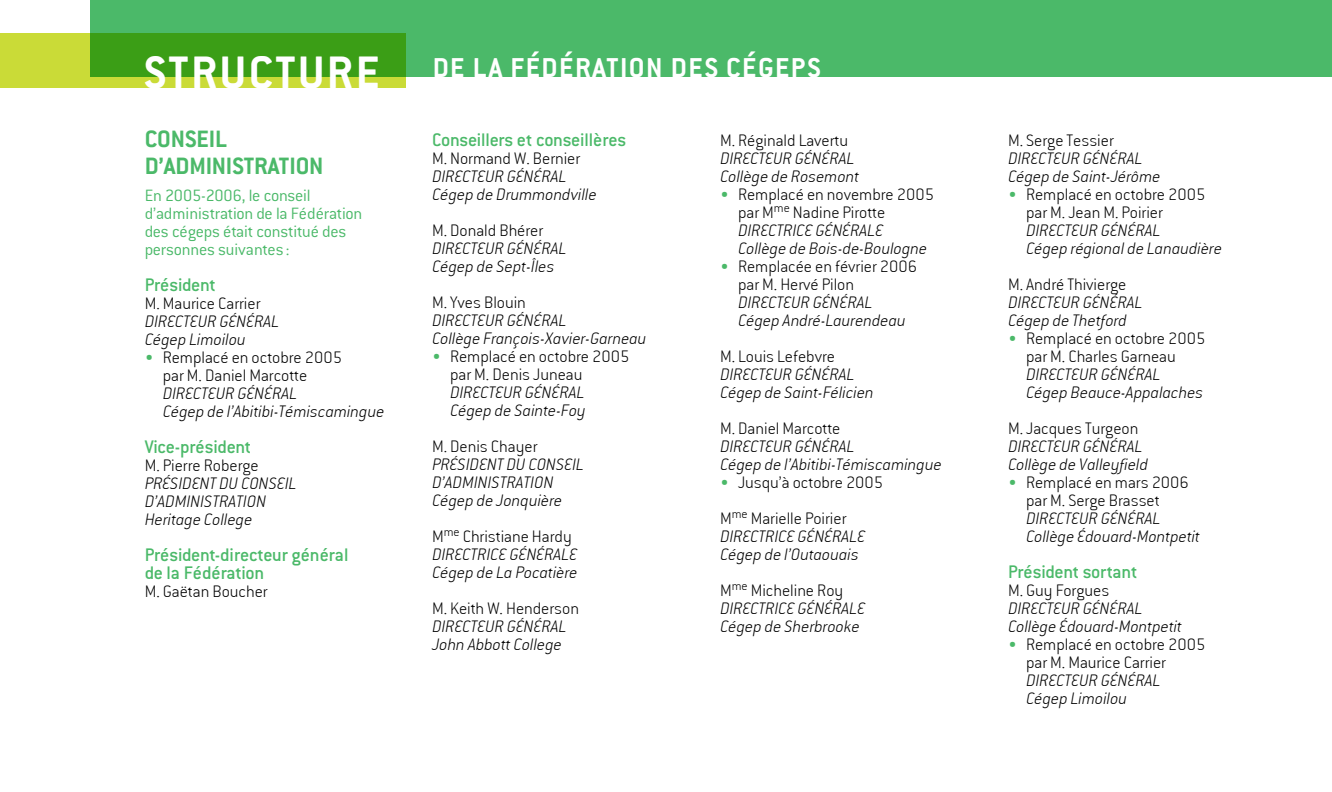
<style>
.page{position:relative;width:1332px;height:792px;background:#fff}
.page>*{position:absolute;margin:0;border:0;box-sizing:border-box;transform-origin:0 0}
.t1{font:700 30px "Conduit ITC";letter-spacing:.05em;color:#fff}
.t2{font:700 26px/27px "Conduit ITC";color:#4bb969}
.t3{font:500 20px/18px "Conduit ITC";letter-spacing:-.01em;color:#4bb969}
.t4{font:18px/18px "Conduit Ex Lt ITCTT Italic";color:#000}
.t5{font:18px/18px "Conduit Ex Lt ITCTT";color:#000}
.t6{font:300 18px/18px "Conduit ITC";letter-spacing:-.01em;color:#4bb969}
.s1{font-size:50px}
.s2{color:#4bb969}
</style>
<div class="page">
<div style="left:90px;top:0;width:1242px;height:77px;background:#4bb969"></div>
<svg style="left:0;top:33px;width:406px;height:55px;fill:#3b9e16"></svg>
<h1 class="t1" style="left:144px;top:50px;width:678px"><span class="s1">STRUCTURE</span> DE LA FÉDÉRATION DES CÉGEPS</h1>
<h2 class="t2" style="left:145px;top:125px;width:180px">CONSEIL<br>D’ADMINISTRATION</h2>
<p class="t6" style="left:145px;top:186px;width:219px">En 2005-2006, le conseil d’administration de la Fédération des cégeps était constitué des personnes suivantes :</p>
<p class="t3" style="left:145px;top:276px;width:73px">Président</p>
<p class="t5" style="left:145px;top:294px;width:117px">M. Maurice Carrier</p>
<p class="t4" style="left:145px;top:312px;width:132px">DIRECTEUR GÉNÉRAL<br>CÉGEP LIMOILOU</p>
<p class="t5" style="left:163px;top:348px;width:181px;text-indent:-18px"><span class="s2">•</span> Remplacé en octobre 2005 par M. Daniel Marcotte</p>
<p class="t4" style="left:163px;top:384px;width:223px">DIRECTEUR GÉNÉRAL<br>CÉGEP DE L’ABITIBI-TÉMISCAMINGUE</p>
<p class="t3" style="left:145px;top:438px;width:108px">Vice-président</p>
<p class="t5" style="left:145px;top:456px;width:116px">M. Pierre Roberge</p>
<p class="t4" style="left:145px;top:474px;width:149px">PRÉSIDENT DU CONSEIL<br>D’ADMINISTRATION<br>HERITAGE COLLEGE</p>
<p class="t3" style="left:145px;top:546px;width:205px">Président-directeur général de la Fédération</p>
<p class="t5" style="left:145px;top:582px;width:125px">M. Gaëtan Boucher</p>
<p class="t3" style="left:432px;top:131px;width:196px">Conseillers et conseillères</p>
<p class="t5" style="left:432px;top:149px;width:150px">M. Normand W. Bernier</p>
<p class="t4" style="left:432px;top:167px;width:166px">DIRECTEUR GÉNÉRAL<br>CÉGEP DE DRUMMONDVILLE</p>
<p class="t5" style="left:432px;top:221px;width:113px">M. Donald Bhérer</p>
<p class="t4" style="left:432px;top:239px;width:132px">DIRECTEUR GÉNÉRAL<br>CÉGEP DE SEPT-ÎLES</p>
<p class="t5" style="left:432px;top:293px;width:95px">M. Yves Blouin</p>
<p class="t4" style="left:432px;top:311px;width:216px">DIRECTEUR GÉNÉRAL<br>COLLÈGE FRANÇOIS-XAVIER-GARNEAU</p>
<p class="t5" style="left:450px;top:347px;width:181px;text-indent:-18px"><span class="s2">•</span> Remplacé en octobre 2005 par M. Denis Juneau</p>
<p class="t4" style="left:450px;top:383px;width:137px">DIRECTEUR GÉNÉRAL<br>CÉGEP DE SAINTE-FOY</p>
<p class="t5" style="left:432px;top:437px;width:107px">M. Denis Chayer</p>
<p class="t4" style="left:432px;top:455px;width:149px">PRÉSIDENT DU CONSEIL<br>D’ADMINISTRATION<br>CÉGEP DE JONQUIÈRE</p>
<p class="t5" style="left:432px;top:527px;width:141px">M<sup>me</sup> Christiane Hardy</p>
<p class="t4" style="left:432px;top:545px;width:147px">DIRECTRICE GÉNÉRAL E<br>CÉGEP DE LA POCATIÈRE</p>
<p class="t5" style="left:432px;top:599px;width:149px">M. Keith W. Henderson</p>
<p class="t4" style="left:432px;top:617px;width:132px">DIRECTEUR GÉNÉRAL<br>JOHN ABBOTT COLLEGE</p>
<p class="t5" style="left:720px;top:131px;width:130px">M. Réginald Lavertu</p>
<p class="t4" style="left:720px;top:149px;width:140px">DIRECTEUR GÉNÉRAL<br>COLLÈGE DE ROSEMONT</p>
<p class="t5" style="left:738px;top:185px;width:197px;text-indent:-18px"><span class="s2">•</span> Remplacé en novembre 2005 par M<sup>me</sup> Nadine Pirotte</p>
<p class="t4" style="left:738px;top:221px;width:190px">DIRECTRICE GÉNÉRAL E<br>COLLÈGE DE BOIS-DE-BOULOGNE</p>
<p class="t5" style="left:738px;top:257px;width:181px;text-indent:-18px"><span class="s2">•</span> Remplacée en février 2006 par M. Hervé Pilon</p>
<p class="t4" style="left:738px;top:293px;width:169px">DIRECTEUR GÉNÉRAL<br>CÉGEP ANDRÉ-LAURENDEAU</p>
<p class="t5" style="left:720px;top:347px;width:117px">M. Louis Lefebvre</p>
<p class="t4" style="left:720px;top:365px;width:155px">DIRECTEUR GÉNÉRAL<br>CÉGEP DE SAINT-FÉLICIEN</p>
<p class="t5" style="left:720px;top:419px;width:122px">M. Daniel Marcotte</p>
<p class="t4" style="left:720px;top:437px;width:223px">DIRECTEUR GÉNÉRAL<br>CÉGEP DE L’ABITIBI-TÉMISCAMINGUE</p>
<p class="t5" style="left:720px;top:464px;width:165px;line-height:36px"><span class="s2">•</span> Jusqu’à octobre 2005<br>M<sup>me</sup> Marielle Poirier</p>
<p class="t4" style="left:720px;top:527px;width:146px">DIRECTRICE GÉNÉRAL E<br>CÉGEP DE L’OUTAOUAIS</p>
<p class="t5" style="left:720px;top:581px;width:125px">M<sup>me</sup> Micheline Roy</p>
<p class="t4" style="left:720px;top:599px;width:146px">DIRECTRICE GÉNÉRAL E<br>CÉGEP DE SHERBROOKE</p>
<p class="t5" style="left:1008px;top:131px;width:107px">M. Serge Tessier</p>
<p class="t4" style="left:1008px;top:149px;width:154px">DIRECTEUR GÉNÉRAL<br>CÉGEP DE SAINT-JÉRÔME</p>
<p class="t5" style="left:1026px;top:185px;width:181px;text-indent:-18px"><span class="s2">•</span> Remplacé en octobre 2005 par M. Jean M. Poirier</p>
<p class="t4" style="left:1026px;top:221px;width:197px">DIRECTEUR GÉNÉRAL<br>CÉGEP RÉGIONAL DE LANAUDIÈRE</p>
<p class="t5" style="left:1008px;top:275px;width:120px">M. André Thivierge</p>
<p class="t4" style="left:1008px;top:293px;width:132px">DIRECTEUR GÉNÉRAL<br>CÉGEP DE THETFORD</p>
<p class="t5" style="left:1026px;top:329px;width:181px;text-indent:-18px"><span class="s2">•</span> Remplacé en octobre 2005 par M. Charles Garneau</p>
<p class="t4" style="left:1026px;top:365px;width:179px">DIRECTEUR GÉNÉRAL<br>CÉGEP BEAUCE-APPALACHES</p>
<p class="t5" style="left:1008px;top:419px;width:132px">M. Jacques Turgeon</p>
<p class="t4" style="left:1008px;top:437px;width:141px">DIRECTEUR GÉNÉRAL<br>COLLÈGE DE VALLEYFIELD</p>
<p class="t5" style="left:1026px;top:473px;width:164px;text-indent:-18px"><span class="s2">•</span> Remplacé en mars 2006 par M. Serge Brasset</p>
<p class="t4" style="left:1026px;top:509px;width:175px">DIRECTEUR GÉNÉRAL<br>COLLÈGE ÉDOUARD-MONTPETIT</p>
<p class="t3" style="left:1008px;top:563px;width:131px">Président sortant</p>
<p class="t5" style="left:1008px;top:581px;width:103px">M. Guy Forgues</p>
<p class="t4" style="left:1008px;top:599px;width:175px">DIRECTEUR GÉNÉRAL<br>COLLÈGE ÉDOUARD-MONTPETIT</p>
<p class="t5" style="left:1026px;top:635px;width:181px;text-indent:-18px"><span class="s2">•</span> Remplacé en octobre 2005 par M. Maurice Carrier</p>
<p class="t4" style="left:1026px;top:671px;width:132px">DIRECTEUR GÉNÉRAL<br>CÉGEP LIMOILOU</p>
</div>
